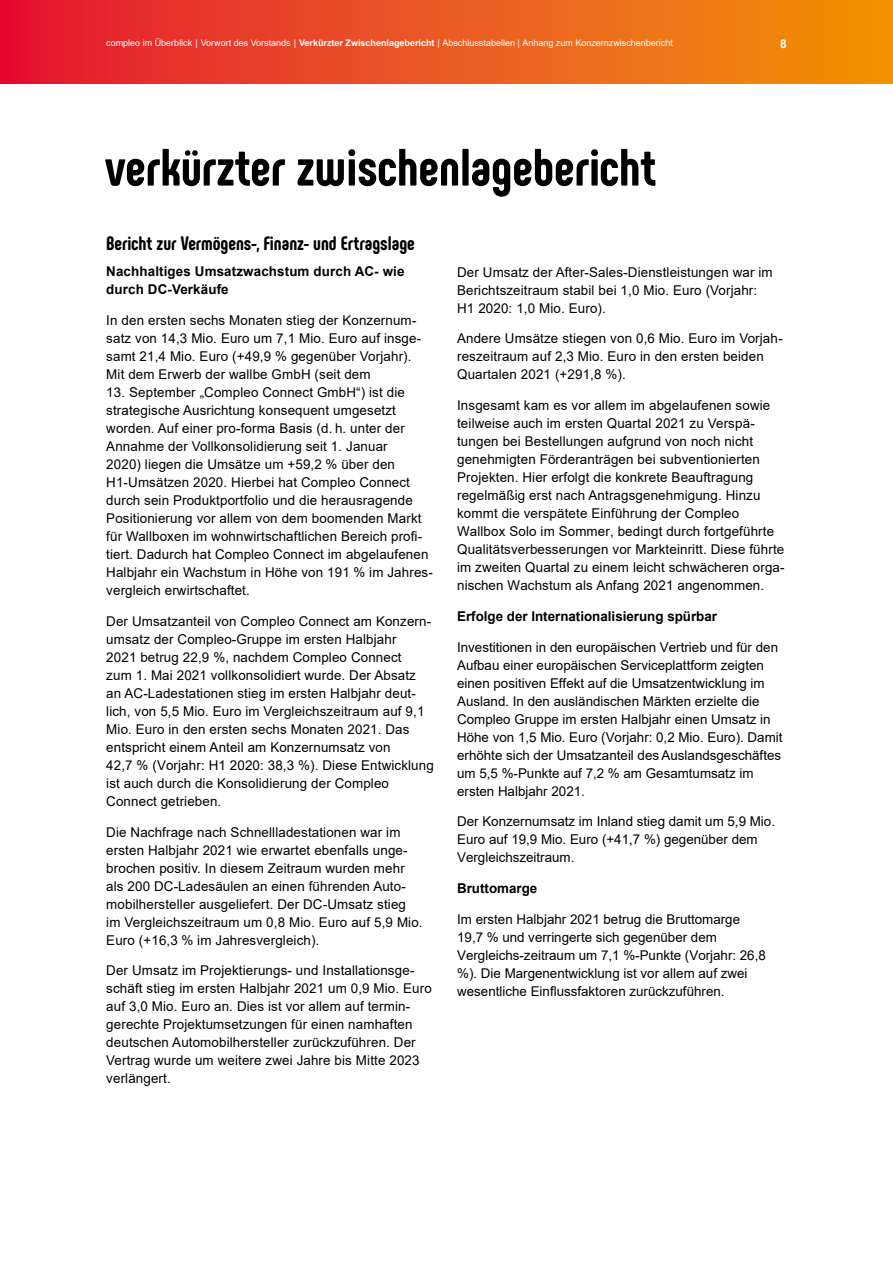
<style>
.page{position:relative;width:893px;height:1263px;background:#fff}
.page>*{position:absolute;margin:0;border:0;box-sizing:border-box;transform-origin:0 0}
.t1{font:800 52.5px "Phenomena";color:#000}
.t2{font:800 19.5px "Phenomena";color:#000}
.t3{font:13.5px/18px "Arial";letter-spacing:.01em;color:#000}
.t4{font:700 13.5px/18px "Arial";color:#000}
.t5{font:700 12px "Arial";color:#fff}
.t6{font:9px "Arial";color:#fff}
.s1{font-weight:700}
.s2{font-style:inherit}
</style>
<div class="page">
<div style="left:0;top:0;width:893px;height:84px;background:linear-gradient(to right,#e31736,#f29709)"></div>
<p class="t6" style="left:106px;top:37px;width:568px">compleo im Überblick | Vorwort des Vorstands | <span class="s1">Verkürzter Zwischenlagebericht</span> | Abschlusstabellen | Anhang zum Konzernzwischenbericht</p>
<p class="t5" style="left:780px;top:35px;width:8px">8</p>
<h1 class="t1" style="left:105px;top:134px;width:553px">verkürzter zwischenlagebericht</h1>
<h2 class="t2" style="left:106px;top:231px;width:310px">Bericht zur Vermögens-, Finanz- und Ertragslage</h2>
<p class="t4" style="left:106px;top:263px;width:300px">Nachhaltiges Umsatzwachstum durch AC- wie durch DC-Verkäufe</p>
<p class="t3" style="left:106px;top:311px;width:316px">In den ersten sechs Monaten stieg der Konzernum&shy;satz von 14,3 Mio. Euro um 7,1 Mio. Euro auf insge&shy;samt 21,4 Mio. Euro (+49,9 % gegenüber Vorjahr).<br>Mit dem Erwerb der wallbe GmbH (seit dem</p>
<p class="t3" style="left:106px;top:383px;width:328px">13. September „Compleo Connect GmbH“) ist die strategische Ausrichtung konsequent umgesetzt worden. Auf einer pro-forma Basis (d. h. unter der Annahme der Vollkonsolidierung seit 1. Januar<br>2020) liegen die Umsätze um +59,2 % über den H1-Umsätzen 2020. Hierbei hat Compleo Connect durch sein Produktportfolio und die herausragende Positionierung vor allem von dem boomenden Markt für Wallboxen im wohnwirtschaftlichen Bereich profi&shy;tiert. Dadurch hat Compleo Connect im abgelaufenen Halbjahr ein Wachstum in Höhe von 191 % im Jahres&shy;vergleich erwirtschaftet.</p>
<p class="t3" style="left:106px;top:612px;width:329px">Der Umsatzanteil von Compleo Connect am Konzern&shy;umsatz der Compleo-Gruppe im ersten Halbjahr<br>2021 betrug 22,9 %, nachdem Compleo Connect<br>zum 1. Mai 2021 vollkonsolidiert wurde. Der Absatz an AC-Ladestationen stieg im ersten Halbjahr deut&shy;lich, von 5,5 Mio. Euro im Vergleichszeitraum auf 9,1<br>Mio. Euro in den ersten sechs Monaten 2021. Das entspricht einem Anteil am Konzernumsatz von<br>42,<span class="s2">7</span> % (Vorjahr: H1 2020: 38,3 %). Diese Entwicklung ist auch durch die Konsolidierung der Compleo Connect getrieben.</p>
<p class="t3" style="left:106px;top:823px;width:318px">Die Nachfrage nach Schnellladestationen war im ersten Halbjahr 2021 wie erwartet ebenfalls unge&shy;brochen positiv. In diesem Zeitraum wurden mehr als 200 DC-Ladesäulen an einen führenden Auto&shy;mobilhersteller ausgeliefert. Der DC-Umsatz stieg im Vergleichszeitraum um 0,8 Mio. Euro auf 5,9 Mio.<br>Euro (+16,3 % im Jahresvergleich).</p>
<p class="t3" style="left:106px;top:961px;width:327px">Der Umsatz im Projektierungs- und Installationsge&shy;schäft stieg im ersten Halbjahr 2021 um 0,9 Mio. Euro auf 3,0 Mio. Euro an. Dies ist vor allem auf termin&shy;gerechte Projektumsetzungen für einen namhaften deutschen Automobilhersteller zurückzuführen. Der Vertrag wurde um weitere zwei Jahre bis Mitte 2023 verlängert.</p>
<p class="t3" style="left:457px;top:263px;width:317px">Der Umsatz der After-Sales-Dienstleistungen war im<br>Berichtszeitraum stabil bei 1,0 Mio. Euro (Vorjahr:<br>H1 2020: 1,0 Mio. Euro).</p>
<p class="t3" style="left:457px;top:330px;width:327px">Andere Umsätze stiegen von 0,6 Mio. Euro im Vorjah&shy;reszeitraum auf 2,3 Mio. Euro in den ersten beiden<br>Quartalen 2021 (+291,8 %).</p>
<p class="t3" style="left:457px;top:396px;width:329px">Insgesamt kam es vor allem im abgelaufenen sowie teilweise auch im ersten Quartal 2021 zu Verspä&shy;tungen bei Bestellungen aufgrund von noch nicht genehmigten Förderanträgen bei subventionierten Projekten. Hier erfolgt die konkrete Beauftragung regelmäßig erst nach Antragsgenehmigung. Hinzu kommt die verspätete Einführung der Compleo Wallbox Solo im Sommer<span class="s2">,</span> bedingt durch fortgeführte Qualitätsverbesserungen vor Markteinritt<span class="s2">. Die</span>se führte <span class="s2">im zweiten Quartal</span> zu einem leicht schwächeren orga&shy;nische<span class="s2">n</span> Wachstum als Anfang 2021 angenommen.</p>
<p class="t4" style="left:457px;top:607px;width:261px">Erfolge der Internationalisierung spürbar</p>
<p class="t3" style="left:457px;top:638px;width:327px">Investitionen in den europäischen Vertrieb und für den Aufbau einer europäischen Serviceplattform zeigten einen positiven Effekt auf die Umsatzentwicklung im Ausland. In den ausländischen Märkten erzielte die Compleo Gruppe im ersten Halbjahr einen Umsatz in Höhe von 1,5 Mio. Euro (Vorjahr: 0,2 Mio. Euro). Damit erhöhte sich der Umsatzanteil des Auslandsgeschäftes um 5,5 %-Punkte auf 7,2 % am Gesamtumsatz im ersten Halbjahr 2021.</p>
<p class="t3" style="left:457px;top:813px;width:319px">Der Konzernumsatz im Inland stieg damit um 5,9 Mio.<br>Euro auf 19,9 Mio. Euro (+41,7 %) gegenüber dem<br>Vergleichszeitraum.</p>
<p class="t4" style="left:457px;top:879px;width:82px">Bruttomarge</p>
<p class="t3" style="left:457px;top:910px;width:310px">Im ersten Halbjahr 2021 betrug die Bruttomarge 19,7 % und verringerte sich gegenüber dem Vergleichs-zeitraum um 7,1 %-Punkte (Vorjahr: 26,8 %). Die Margenentwicklung ist vor allem auf zwei wesentliche Einflussfaktoren zurückzuführen.</p>
</div>
